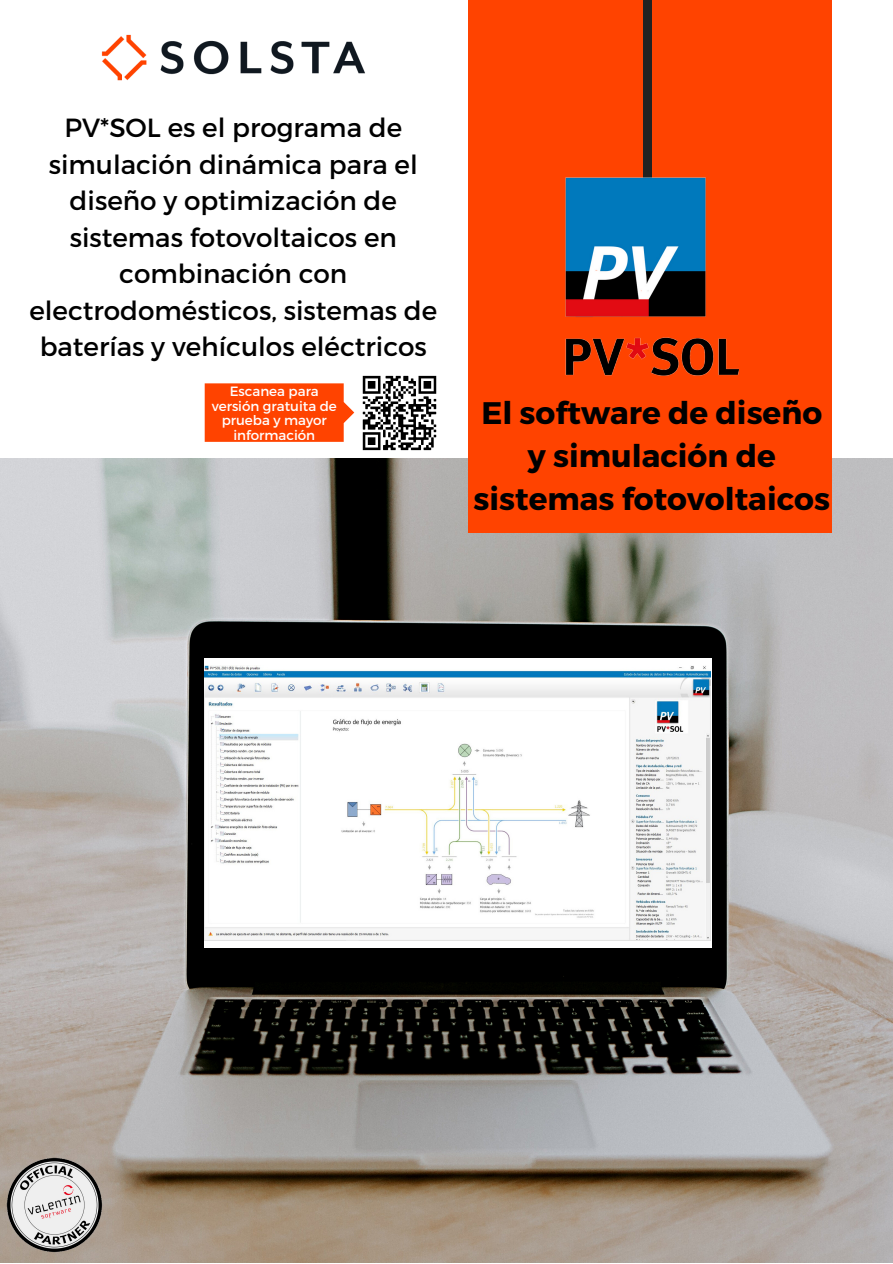
<style>
.page{position:relative;width:893px;height:1264px;background:#fff}
.page>*{position:absolute;margin:0;border:0;box-sizing:border-box;transform-origin:0 0}
.t1{font:700 31.2px/42.8px "Montserrat";color:#000;text-align:center}
.t2{font:26.25px/36.5px "Montserrat";color:#000;text-align:center}
.t3{font:13.5px/14.5px "Montserrat";color:#fff;text-align:center}
</style>
<div class="page">
<img style="left:354px;top:375px;width:83px;height:76px">
<img style="left:0;top:458px;width:892px;height:804px">
<div style="left:468px;top:0;width:363px;height:533px;background:#ff4300"></div>
<div style="left:643px;top:0;width:8px;height:306px;background:#222"></div>
<div style="left:205px;top:658px;width:507px;height:289px;background:#fff"></div>
<img style="left:566px;top:177px;width:172px;height:198px">
<img style="left:205px;top:665px;width:506px;height:275px">
<svg style="left:205px;top:383px;width:149px;height:59px;background:#ff4f10"></svg>
<img style="left:6px;top:1156px;width:98px;height:97px">
<img style="left:101px;top:34px;width:264px;height:47px">
<p class="t2" style="left:29px;top:109px;width:409px">PV*SOL es el programa de simulación dinámica para el diseño y optimización de sistemas fotovoltaicos en combinación con electrodomésticos, sistemas de baterías y vehículos eléctricos</p>
<p class="t3" style="left:212px;top:383px;width:127px">Escanea para versión gratuita de prueba y mayor información</p>
<p class="t1" style="left:473px;top:390px;width:358px">El software de diseño y simulación de sistemas fotovoltaicos</p>
</div>
